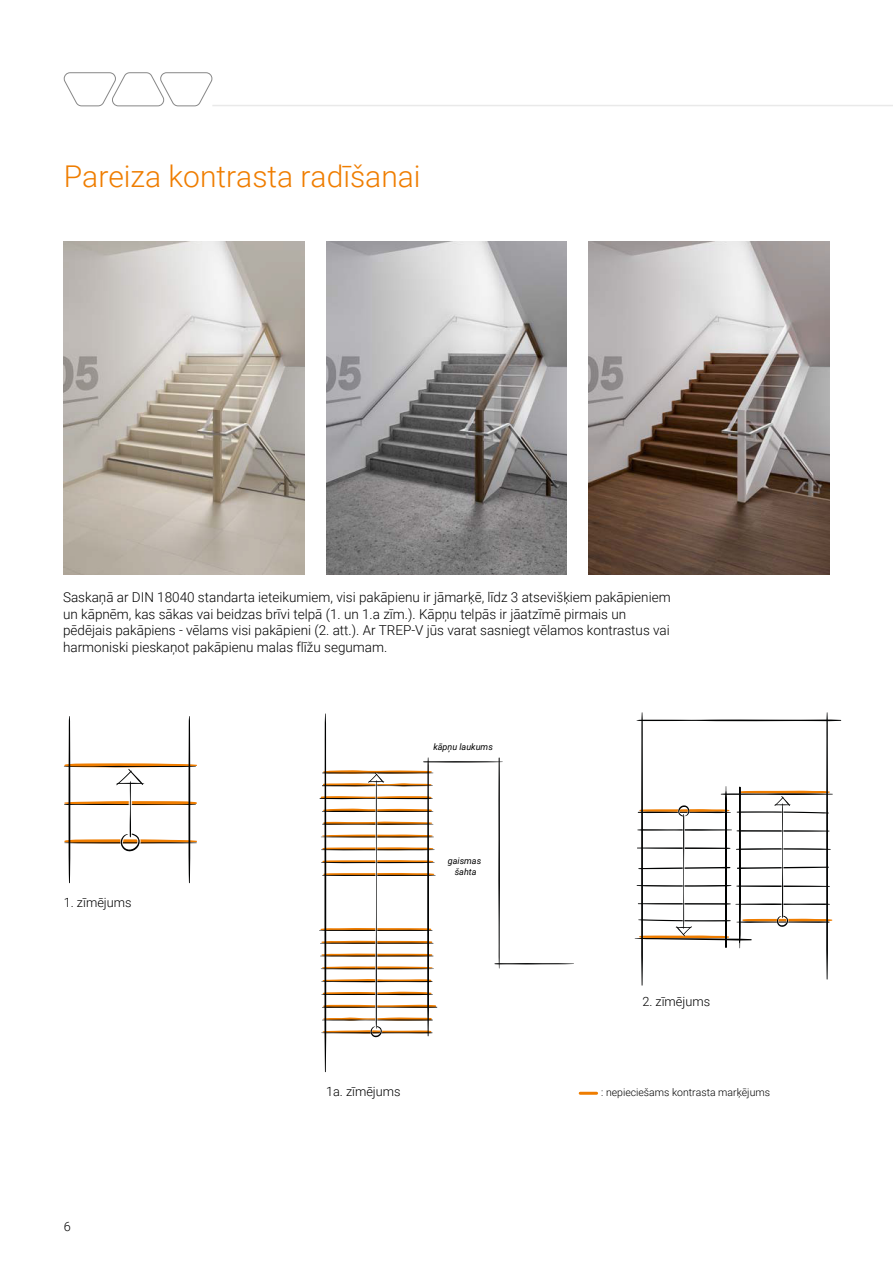
<style>
.page{position:relative;width:893px;height:1263px;background:#fff}
.page>*{position:absolute;margin:0;border:0;box-sizing:border-box;transform-origin:0 0}
.t1{font:300 30px "Roboto";color:#ef7d00}
.t2{font:300 13.65px/16.5px "Roboto";color:#000}
.t3{font:300 12.75px "Roboto";color:#000}
.t4{font:300 10.5px "Roboto";color:#000}
.t5{font:italic 9px/10.8px "Roboto";color:#000;text-align:center}
</style>
<div class="page">
<img style="left:64px;top:241px;width:241px;height:333px">
<img style="left:326px;top:241px;width:241px;height:333px">
<img style="left:588px;top:241px;width:241px;height:333px">
<svg style="left:64px;top:716px;width:133px;height:167px"></svg>
<svg style="left:635px;top:712px;width:206px;height:274px"></svg>
<svg style="left:319px;top:713px;width:254px;height:359px"></svg>
<hr style="left:580px;top:1092px;width:17px;height:3px;background:#ef7d00">
<hr style="left:212px;top:105px;width:681px;height:1px;background:#e9e9e9">
<svg style="left:64px;top:72px;width:148px;height:34px"></svg>
<h1 class="t1" style="left:64px;top:156px;width:358px">Pareiza kontrasta radīšanai</h1>
<p class="t2" style="left:63px;top:588px;width:609px">Saskaņā ar DIN 18040 standarta ieteikumiem, visi pakāpienu ir jāmarķē, līdz 3 atsevišķiem pakāpieniem un kāpnēm, kas sākas vai beidzas brīvi telpā (1. un 1.a zīm.). Kāpņu telpās ir jāatzīmē pirmais un pēdējais pakāpiens - vēlams visi pakāpieni (2. att.). Ar TREP-V jūs varat sasniegt vēlamos kontrastus vai harmoniski pieskaņot pakāpienu malas flīžu segumam.</p>
<p class="t5" style="left:433px;top:741px;width:61px">kāpņu laukums</p>
<p class="t3" style="left:64px;top:894px;width:69px">1. zīmējums</p>
<p class="t3" style="left:64px;top:1218px;width:9px">6</p>
<p class="t5" style="left:448px;top:855px;width:35px">gaismas šahta</p>
<p class="t3" style="left:642px;top:993px;width:69px">2. zīmējums</p>
<p class="t3" style="left:326px;top:1083px;width:76px">1a. zīmējums</p>
<p class="t4" style="left:601px;top:1085px;width:170px">: nepieciešams kontrasta marķējums</p>
</div>
